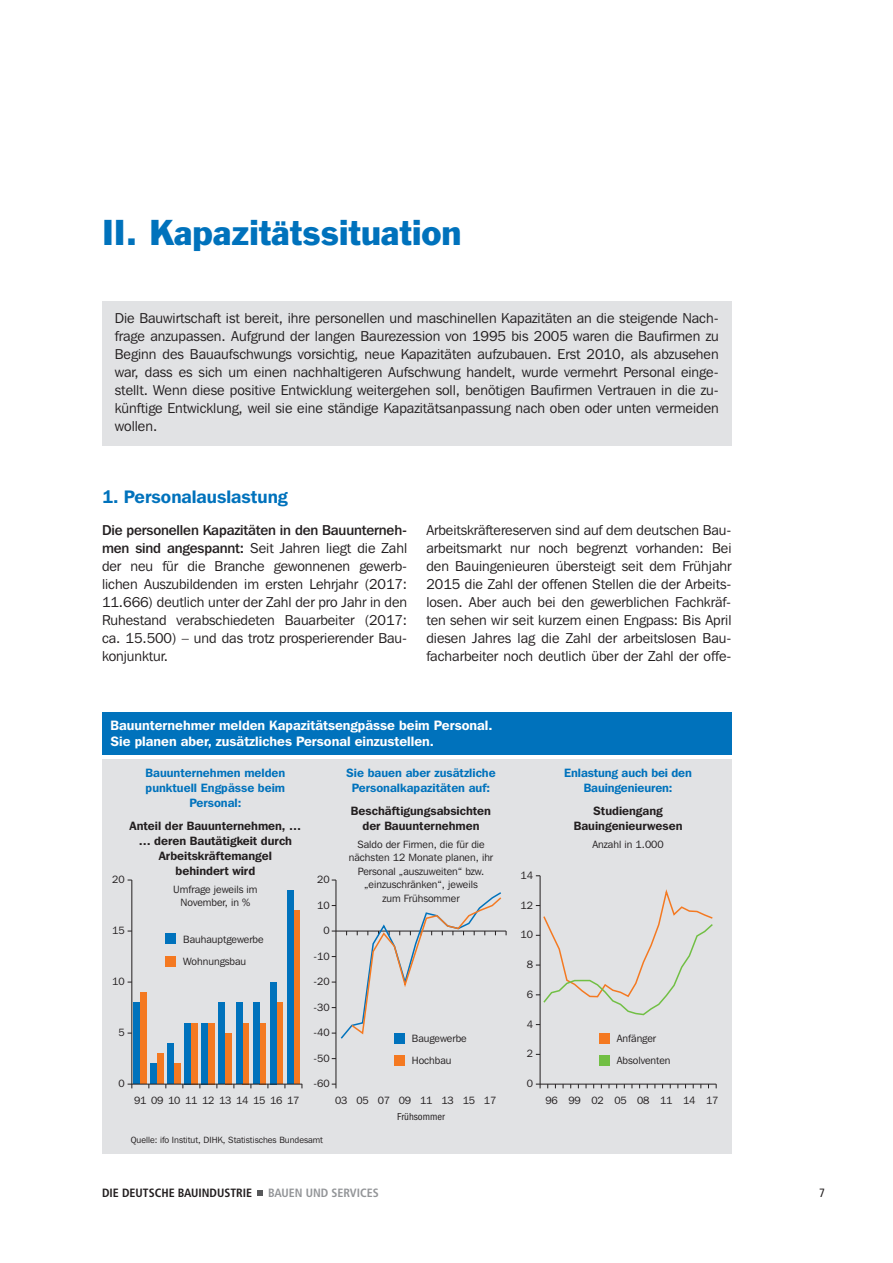
<style>
.page{position:relative;width:893px;height:1263px;background:#fff}
.page>*{position:absolute;margin:0;border:0;box-sizing:border-box;transform-origin:0 0}
.t1{font:33px "Franklin Gothic BT";color:#0072bc}
.t2{font:600 18px "Franklin Gothic IT Cby BT";color:#0072bc}
.t3{font:14.25px/18px "Franklin Gothic IT Cby BT";color:#231f20;text-align:justify}
.t4{font:600 13.5px/16.2px "Franklin Gothic IT Cby BT";color:#fff}
.t5{font:600 12px/15px "Franklin Gothic IT Cby BT";color:#231f20;text-align:center}
.t6{font:600 12px/15px "Franklin Gothic IT Cby BT";color:#0072bc;text-align:center}
.t7{font:700 condensed 12px "Frutiger";color:#231f20}
.t8{font:700 condensed 12px "Frutiger";color:#939598}
.t9{font:condensed 12px "Frutiger";color:#231f20}
.t10{font:10.5px/13.5px "Franklin Gothic IT Cby BT";color:#231f20}
.t11{font:10.5px "Franklin Gothic IT Cby BT";letter-spacing:-.025em;color:#231f20}
.t12{font:condensed 10.5px "Franklin Got Itc T";color:#231f20}
.t13{font:9px "Franklin Gothic IT Cby BT";color:#231f20}
.s1{font-weight:500}
</style>
<div class="page">
<div style="left:102px;top:301px;width:629px;height:145px;background:#e1e2e4"></div>
<div style="left:102px;top:759px;width:629px;height:395px;background:#e1e2e4"></div>
<div style="left:102px;top:712px;width:629px;height:43px;background:#0072bc"></div>
<hr style="left:336px;top:880px;width:1px;height:208px;background:#231f20">
<div style="left:165px;top:934px;width:11px;height:10px;background:#0072bc"></div>
<div style="left:165px;top:956px;width:11px;height:10px;background:#f47921"></div>
<div style="left:394px;top:1055px;width:11px;height:11px;background:#f47921"></div>
<div style="left:394px;top:1033px;width:11px;height:11px;background:#0072bc"></div>
<div style="left:599px;top:1055px;width:11px;height:11px;background:#71bf44"></div>
<div style="left:599px;top:1033px;width:11px;height:11px;background:#f47921"></div>
<hr style="left:540px;top:876px;width:1px;height:212px;background:#231f20">
<hr style="left:536px;top:1084px;width:180px;height:1px;background:#231f20">
<svg style="left:332px;top:891px;width:175px;height:149px"></svg>
<svg style="left:536px;top:886px;width:177px;height:130px"></svg>
<div style="left:140px;top:992px;width:7px;height:92px;background:#f47921"></div>
<div style="left:134px;top:1002px;width:6px;height:82px;background:#0072bc"></div>
<div style="left:157px;top:1054px;width:7px;height:30px;background:#f47921"></div>
<div style="left:151px;top:1064px;width:6px;height:20px;background:#0072bc"></div>
<div style="left:174px;top:1064px;width:7px;height:20px;background:#f47921"></div>
<div style="left:168px;top:1043px;width:6px;height:41px;background:#0072bc"></div>
<div style="left:191px;top:1023px;width:7px;height:61px;background:#f47921"></div>
<div style="left:185px;top:1023px;width:6px;height:61px;background:#0072bc"></div>
<div style="left:208px;top:1023px;width:7px;height:61px;background:#f47921"></div>
<div style="left:202px;top:1023px;width:6px;height:61px;background:#0072bc"></div>
<div style="left:225px;top:1033px;width:7px;height:51px;background:#f47921"></div>
<div style="left:219px;top:1002px;width:6px;height:82px;background:#0072bc"></div>
<div style="left:242px;top:1023px;width:7px;height:61px;background:#f47921"></div>
<div style="left:236px;top:1002px;width:6px;height:82px;background:#0072bc"></div>
<div style="left:259px;top:1023px;width:7px;height:61px;background:#f47921"></div>
<div style="left:253px;top:1002px;width:6px;height:82px;background:#0072bc"></div>
<div style="left:276px;top:1002px;width:7px;height:82px;background:#f47921"></div>
<div style="left:270px;top:982px;width:6px;height:102px;background:#0072bc"></div>
<div style="left:293px;top:911px;width:7px;height:173px;background:#f47921"></div>
<div style="left:287px;top:890px;width:6px;height:194px;background:#0072bc"></div>
<hr style="left:132px;top:880px;width:1px;height:208px;background:#231f20">
<hr style="left:128px;top:1084px;width:174px;height:1px;background:#231f20">
<svg style="left:258px;top:1191px;width:5px;height:5px"></svg>
<h1 class="t1" style="left:102px;top:220px;width:361px">II. Kapazitätssituation</h1>
<p class="t3" style="left:115px;top:310px;width:605px">Die Bauwirtschaft ist bereit, ihre personellen und maschinellen Kapazitäten an die steigende Nach&shy;frage anzupassen. Aufgrund der langen Baurezession von 1995 bis 2005 waren die Baufirmen zu Beginn des Bauaufschwungs vorsichtig, neue Kapazitäten aufzubauen. Erst 2010, als abzusehen war, dass es sich um einen nachhaltigeren Aufschwung handelt, wurde vermehrt Personal einge&shy;stellt. Wenn diese positive Entwicklung weitergehen soll, benötigen Baufirmen Vertrauen in die zu&shy;künftige Entwicklung, weil sie eine ständige Kapazitätsanpassung nach oben oder unten vermeiden wollen.</p>
<p class="t2" style="left:102px;top:490px;width:187px">1. Personalauslastung</p>
<p class="t3" style="left:102px;top:522px;width:307px"><span class="s1">Die personellen Kapazitäten in den Bauunterneh&shy;men sind angespannt:</span> Seit Jahren liegt die Zahl der neu für die Branche gewonnenen gewerb - lichen Auszubildenden im ersten Lehrjahr (2017:<br>11.666) deutlich unter der Zahl der pro Jahr in den Ruhestand verabschiedeten Bauarbeiter (2017: ca. 15.500) – und das trotz prosperierender Bau&shy;konjunktur.</p>
<p class="t3" style="left:426px;top:522px;width:307px">Arbeitskräftereserven sind auf dem deutschen Bau - arbeitsmarkt nur noch begrenzt vorhanden: Bei den Bauingenieuren übersteigt seit dem Frühjahr 2015 die Zahl der offenen Stellen die der Arbeits&shy;losen. Aber auch bei den gewerblichen Fachkräf&shy;ten sehen wir seit kurzem einen Engpass: Bis April diesen Jahres lag die Zahl der arbeits losen Bau&shy;facharbeiter noch deutlich über der Zahl der offe-</p>
<p class="t4" style="left:111px;top:718px;width:383px">Bauunternehmer melden Kapazitätsengpässe beim Personal.<br>Sie planen aber, zusätzliches Personal einzustellen.</p>
<p class="t6" style="left:346px;top:766px;width:151px">Sie bauen aber zusätzliche<br>Personalkapazitäten auf:</p>
<p class="t5" style="left:351px;top:804px;width:142px">Beschäftigungsabsichten der Bauunternehmen</p>
<p class="t10" style="left:349px;top:838px;width:146px;text-align:center">Saldo der Firmen, die für die nächsten 12 Monate planen, ihr<br>Personal „auszuweiten“ bzw. „einzuschränken“, jeweils<br>zum Frühsommer</p>
<p class="t6" style="left:145px;top:766px;width:141px">Bauunternehmen melden punktuell Engpässe beim<br>Personal:</p>
<p class="t5" style="left:129px;top:819px;width:173px">Anteil der Bauunternehmen, … … deren Bautätigkeit durch<br>Arbeitskräftemangel<br>behindert wird</p>
<p class="t10" style="left:173px;top:883px;width:86px;text-align:center">Umfrage jeweils im<br>November, in %</p>
<p class="t10" style="left:183px;top:930px;width:82px;line-height:22px">Bauhauptgewerbe<br>Wohnungsbau</p>
<p class="t6" style="left:564px;top:766px;width:129px">Enlastung auch bei den<br>Bauingenieuren:</p>
<p class="t5" style="left:574px;top:804px;width:110px">Studiengang<br>Bauingenieurwesen</p>
<p class="t10" style="left:592px;top:838px;width:73px">Anzahl in 1.000</p>
<p class="t10" style="left:520px;top:869px;width:14px">14</p>
<p class="t10" style="left:520px;top:899px;width:14px">12</p>
<p class="t10" style="left:520px;top:929px;width:14px">10</p>
<p class="t10" style="left:527px;top:959px;width:8px">8</p>
<p class="t10" style="left:527px;top:988px;width:8px">6</p>
<p class="t10" style="left:527px;top:1018px;width:8px">4</p>
<p class="t10" style="left:527px;top:1048px;width:8px">2</p>
<p class="t10" style="left:527px;top:1078px;width:8px">0</p>
<p class="t10" style="left:112px;top:874px;width:14px">20</p>
<p class="t10" style="left:317px;top:874px;width:14px">20</p>
<p class="t10" style="left:317px;top:899px;width:14px">10</p>
<p class="t10" style="left:323px;top:925px;width:8px">0</p>
<p class="t10" style="left:313px;top:950px;width:18px">-10</p>
<p class="t10" style="left:313px;top:976px;width:18px">-20</p>
<p class="t10" style="left:313px;top:1001px;width:18px">-30</p>
<p class="t10" style="left:313px;top:1027px;width:18px">-40</p>
<p class="t10" style="left:313px;top:1052px;width:18px">-50</p>
<p class="t10" style="left:313px;top:1078px;width:18px">-60</p>
<p class="t10" style="left:112px;top:925px;width:14px">15</p>
<p class="t10" style="left:112px;top:976px;width:14px">10</p>
<p class="t10" style="left:118px;top:1027px;width:8px">5</p>
<p class="t10" style="left:412px;top:1029px;width:56px;line-height:22px">Baugewerbe<br>Hochbau</p>
<p class="t10" style="left:617px;top:1029px;width:55px;line-height:22px">Anfänger<br>Absolventen</p>
<p class="t11" style="left:335px;top:1096px;width:141px">03 05 07 09 11 13 15</p>
<p class="t10" style="left:706px;top:1094px;width:14px">17</p>
<p class="t10" style="left:118px;top:1078px;width:8px">0</p>
<p class="t10" style="left:134px;top:1094px;width:14px">91</p>
<p class="t11" style="left:168px;top:1096px;width:133px">10 11 12 13 14 15 16 17</p>
<p class="t10" style="left:151px;top:1094px;width:14px">09</p>
<p class="t10" style="left:484px;top:1094px;width:14px">17</p>
<p class="t11" style="left:545px;top:1096px;width:152px">96 99 02 05 08 11 14</p>
<p class="t13" style="left:131px;top:1136px;width:194px">Quelle: ifo Institut, DIHK, Statistisches Bundesamt</p>
<p class="t12" style="left:397px;top:1113px;width:49px">Frühsommer</p>
<p class="t7" style="left:102px;top:1188px;width:152px">DIE DEUTSCHE BAUINDUSTRIE</p>
<p class="t8" style="left:268px;top:1188px;width:112px">BAUEN UND SERVICES</p>
<p class="t9" style="left:819px;top:1188px;width:7px">7</p>
</div>
